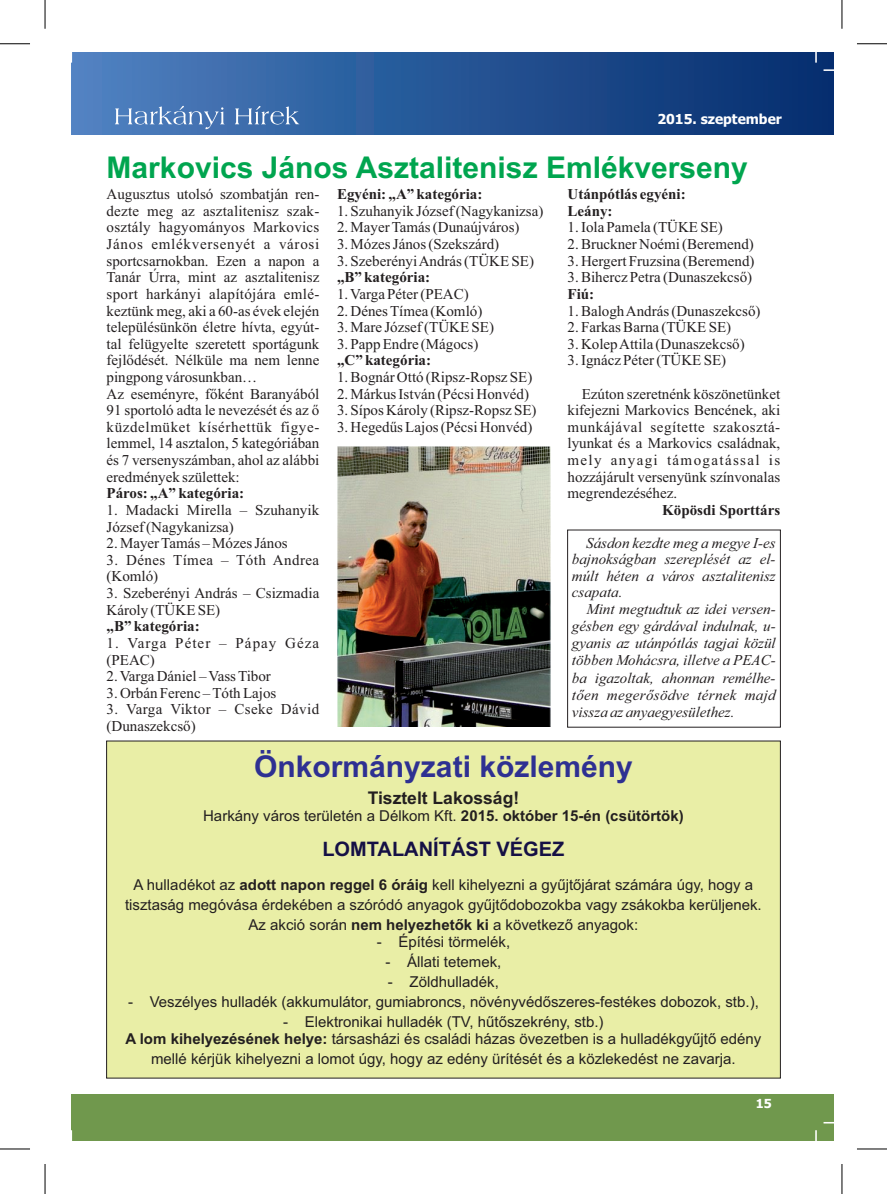
<style>
.page{position:relative;width:887px;height:1194px;background:#fff}
.page>*{position:absolute;margin:0;border:0;box-sizing:border-box;transform-origin:0 0}
.t1{font:700 30px "Arial";color:#00a54f}
.t2{font:700 30px "Arial";color:#2e3092}
.t3{font:700 20px "Arial";color:#151045}
.t4{font:700 17.5px "Arial";color:#231f20}
.t5{font:15px/16.6px "Times New Roman";color:#231f20}
.t6{font:15px/19.8px "Arial";color:#231f20;text-align:center}
.t7{font:italic 15px/17.1px "Times New Roman";color:#231f20;text-align:justify}
.t8{font:700 15px/16.6px "Times New Roman";color:#231f20}
.t9{font:15px/16.6px "Times New Roman";letter-spacing:.025em;color:#231f20}
.t10{font:15px/16.6px "Times New Roman";letter-spacing:.03em;color:#231f20}
.t11{font:15px/16.6px "Times New Roman";letter-spacing:.07em;color:#231f20}
.t12{font:700 13.75px "Tahoma";color:#fff}
.t13{font:700 12.5px "Tahoma";color:#fff}
.s1{font-weight:700}
</style>
<div class="page">
<div style="left:106px;top:740px;width:674px;height:339px;background:#e9eea6"></div>
<div style="left:71px;top:1094px;width:762px;height:46px;background:#70984d"></div>
<div style="left:71px;top:52px;width:762px;height:83px;background:linear-gradient(to right,#4d81c0,#032c6d)"></div>
<svg style="left:115px;top:106px;width:184px;height:23px"></svg>
<svg style="left:823px;top:69px;width:11px;height:2px"></svg>
<img style="left:337px;top:447px;width:213px;height:279px">
<hr style="left:0;top:1149px;width:30px;height:1px;background:#000">
<hr style="left:45px;top:1164px;width:1px;height:30px;background:#000">
<hr style="left:0;top:44px;width:30px;height:1px;background:#000">
<svg style="left:45px;top:0;width:1px;height:29px"></svg>
<hr style="left:856px;top:44px;width:30px;height:1px;background:#000">
<svg style="left:841px;top:0;width:1px;height:29px"></svg>
<hr style="left:856px;top:1149px;width:30px;height:1px;background:#000">
<hr style="left:841px;top:1164px;width:1px;height:30px;background:#000">
<p class="t12" style="left:657px;top:114px;width:126px">2015. szeptember</p>
<h1 class="t1" style="left:107px;top:156px;width:642px">Markovics János Asztalitenisz Emlékverseny</h1>
<p class="t5" style="left:106px;top:187px;width:214px">Augusztus utolsó szombatján ren&shy;dezte meg az asztalitenisz szak&shy;osztály hagyományos Markovics János emlékversenyét a városi sportcsarnokban. Ezen a napon a Tanár Úrra, mint az asztalitenisz sport harkányi alapítójára emlé&shy;keztünk meg, aki a 60-as évek elején településünkön életre hívta, egyút&shy;tal felügyelte szeretett sportágunk fejlődését. Nélküle ma nem lenne pingpong városunkban…<br>Az eseményre, főként Baranyából 91 sportoló adta le nevezését és az ő küzdelmüket kísérhettük figye&shy;lemmel, 14 asztalon, 5 kategóriában és 7 versenyszámban, ahol az alábbi eredmények születtek:</p>
<p class="t8" style="left:106px;top:486px;width:139px">Páros: „A” kategória:</p>
<p class="t5" style="left:106px;top:503px;width:214px">1. Madacki Mirella – Szuhanyik<br>József (Nagykanizsa)</p>
<p class="t5" style="left:106px;top:536px;width:183px">2. Mayer Tamás – Mózes János</p>
<p class="t10" style="left:106px;top:553px;width:214px">3. Dénes Tímea – Tóth Andrea (Komló)</p>
<p class="t5" style="left:106px;top:586px;width:214px">3. Szeberényi András – Csizmadia<br>Károly (TÜKE SE)</p>
<p class="t8" style="left:106px;top:619px;width:95px">„B” kategória:</p>
<p class="t11" style="left:106px;top:636px;width:214px">1. Varga Péter – Pápay Géza (PEAC)</p>
<p class="t5" style="left:106px;top:669px;width:166px">2. Varga Dániel – Vass Tibor</p>
<p class="t5" style="left:106px;top:686px;width:171px">3. Orbán Ferenc – Tóth Lajos</p>
<p class="t9" style="left:106px;top:702px;width:214px">3. Varga Viktor – Cseke Dávid (Dunaszekcső)</p>
<p class="t8" style="left:567px;top:187px;width:120px">Utánpótlás egyéni:<br>Leány:</p>
<p class="t5" style="left:567px;top:221px;width:157px">1. Iola Pamela (TÜKE SE)</p>
<p class="t5" style="left:567px;top:237px;width:188px">2. Bruckner Noémi (Beremend)</p>
<p class="t5" style="left:567px;top:254px;width:188px">3. Hergert Fruzsina (Beremend)</p>
<p class="t5" style="left:567px;top:270px;width:186px">3. Bihercz Petra (Dunaszekcső)</p>
<p class="t8" style="left:567px;top:287px;width:28px">Fiú:</p>
<p class="t5" style="left:567px;top:304px;width:194px">1. Balogh András (Dunaszekcső)</p>
<p class="t5" style="left:567px;top:320px;width:165px">2. Farkas Barna (TÜKE SE)</p>
<p class="t5" style="left:567px;top:337px;width:179px">3. Kolep Attila (Dunaszekcső)</p>
<p class="t5" style="left:567px;top:353px;width:160px">3. Ignácz Péter (TÜKE SE)</p>
<p class="t5" style="left:567px;top:387px;width:214px;text-align:justify;text-indent:14px">Ezúton szeretnénk köszönetünket kifejezni Markovics Bencének, aki munkájával segítette szakosztá&shy;lyunkat és a Markovics családnak, mely anyagi támogatással is hozzájárult versenyünk színvonalas megrendezéséhez.</p>
<p class="t8" style="left:662px;top:503px;width:119px">Köpösdi Sporttárs</p>
<p class="t7" style="left:572px;top:536px;width:205px;line-height:16.6px;text-indent:14px">Sásdon kezdte meg a megye I-es bajnokságban szereplését az el&shy;múlt héten a város asztalitenisz csapata.</p>
<p class="t7" style="left:571px;top:602px;width:205px;text-indent:14px">Mint megtudtuk az idei versen&shy;gésben egy gárdával indulnak, u&shy;gyanis az utánpótlás tagjai közül többen Mohácsra, illetve a PEAC&shy;ba igazoltak, ahonnan remélhe&shy;tően megerősödve térnek majd vissza az anyaegyesülethez.</p>
<h1 class="t2" style="left:254px;top:755px;width:380px">Önkormányzati közlemény</h1>
<p class="t4" style="left:367px;top:791px;width:153px">Tisztelt Lakosság!</p>
<p class="t6" style="left:203px;top:808px;width:482px">Harkány város területén a Délkom Kft. <span class="s1">2015. október 15-én (csütörtök)</span></p>
<h2 class="t3" style="left:322px;top:841px;width:243px">LOMTALANÍTÁST VÉGEZ</h2>
<p class="t6" style="left:125px;top:877px;width:638px">A hulladékot az <span class="s1">adott napon reggel 6 óráig</span> kell kihelyezni a gyűjtőjárat számára úgy, hogy a tisztaság megóvása érdekében a szóródó anyagok gyűjtődobozokba vagy zsákokba kerüljenek.<br>Az akció során <span class="s1">nem helyezhetők ki</span> a következő anyagok:</p>
<p class="t6" style="left:376px;top:933px;width:135px">- Építési törmelék,</p>
<p class="t6" style="left:385px;top:953px;width:117px">- Állati tetemek,</p>
<p class="t6" style="left:388px;top:973px;width:112px">- Zöldhulladék,</p>
<p class="t6" style="left:128px;top:993px;width:632px">- Veszélyes hulladék (akkumulátor, gumiabroncs, növényvédőszeres-festékes dobozok, stb.),</p>
<p class="t6" style="left:125px;top:1014px;width:637px;line-height:17.2px">- Elektronikai hulladék (TV, hűtőszekrény, stb.)<br><span class="s1">A lom kihelyezésének helye:</span> társasházi és családi házas övezetben is a hulladékgyűjtő edény</p>
<p class="t6" style="left:151px;top:1050px;width:586px">mellé kérjük kihelyezni a lomot úgy, hogy az edény ürítését és a közlekedést ne zavarja.</p>
<p class="t8" style="left:337px;top:187px;width:147px">Egyéni: „A” kategória:</p>
<p class="t5" style="left:337px;top:204px;width:208px">1. Szuhanyik József (Nagykanizsa)</p>
<p class="t5" style="left:337px;top:221px;width:184px">2. Mayer Tamás (Dunaújváros)</p>
<p class="t5" style="left:337px;top:237px;width:164px">3. Mózes János (Szekszárd)</p>
<p class="t5" style="left:337px;top:254px;width:198px">3. Szeberényi András (TÜKE SE)</p>
<p class="t8" style="left:337px;top:271px;width:95px">„B” kategória:</p>
<p class="t5" style="left:337px;top:287px;width:133px">1. Varga Péter (PEAC)</p>
<p class="t5" style="left:337px;top:304px;width:147px">2. Dénes Tímea (Komló)</p>
<p class="t5" style="left:337px;top:320px;width:158px">3. Mare József (TÜKE SE)</p>
<p class="t5" style="left:337px;top:337px;width:143px">3. Papp Endre (Mágocs)</p>
<p class="t8" style="left:337px;top:354px;width:95px">„C” kategória:</p>
<p class="t5" style="left:337px;top:370px;width:197px">1. Bognár Ottó (Ripsz-Ropsz SE)</p>
<p class="t5" style="left:337px;top:387px;width:193px">2. Márkus István (Pécsi Honvéd)</p>
<p class="t5" style="left:337px;top:403px;width:201px">3. Sípos Károly (Ripsz-Ropsz SE)</p>
<p class="t5" style="left:337px;top:420px;width:197px">3. Hegedűs Lajos (Pécsi Honvéd)</p>
<p class="t13" style="left:755px;top:1098px;width:17px">15</p>
</div>
